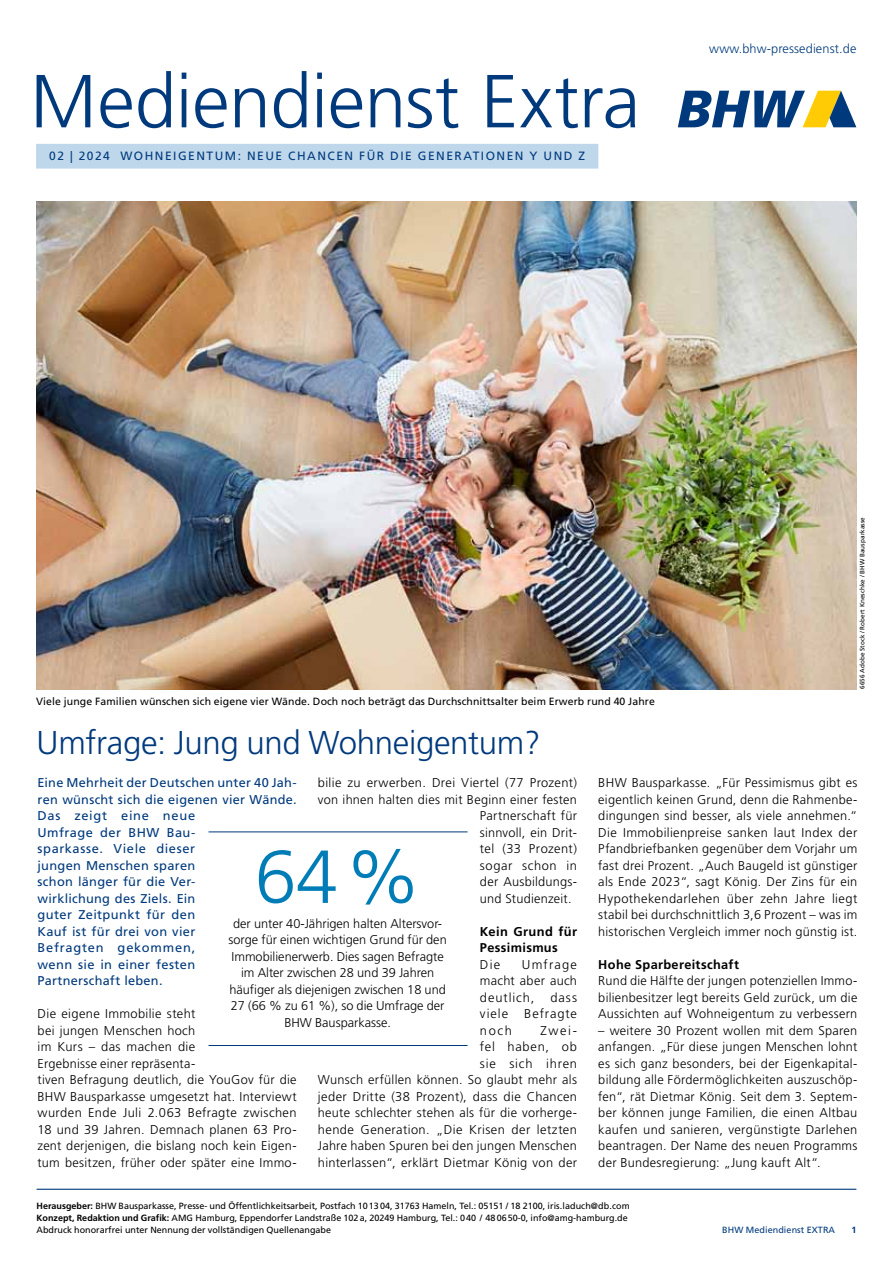
<style>
.page{position:relative;width:893px;height:1263px;background:#fff}
.page>*{position:absolute;margin:0;border:0;box-sizing:border-box;transform-origin:0 0}
.t1{font:300 75px "Frutiger LT Std";letter-spacing:-.005em;color:#003a7d}
.t2{font:300 75px "Frutiger LT Std";color:#007db7}
.t3{font:300 33px "Frutiger LT Std";letter-spacing:-.01em;color:#003a7d}
.t4{font:300 12.75px/16.5px "Frutiger LT Std";letter-spacing:.02em;color:#000;text-align:justify}
.t5{font:12.75px/16.5px "Frutiger LT Std";letter-spacing:.025em;color:#003a7d}
.t6{font:300 12.75px/16.5px "Frutiger LT Std";color:#000;text-align:center}
.t7{font:700 12.75px/16.5px "Frutiger LT Std";letter-spacing:.025em;color:#000}
.t8{font:300 12.75px "Frutiger LT Std";letter-spacing:.01em;color:#003a7d}
.t9{font:300 12.75px "Frutiger LT Std";letter-spacing:.045em;color:#000}
.t10{font:300 12.75px "Frutiger LT Std";letter-spacing:.07em;color:#000}
.t11{font:12px "Frutiger LT Std";letter-spacing:.125em;color:#003a7d}
.t12{font:10.5px "Frutiger LT Std";letter-spacing:.01em;color:#000}
.t13{font:9px/12px "Frutiger LT Std";color:#000}
.t14{font:9px "Frutiger LT Std";letter-spacing:.01em;color:#003a7d}
.t15{font:700 9px "Frutiger LT Std";color:#003a7d}
.t16{font:6.3px "Frutiger LT Std";letter-spacing:.01em;color:#000}
.s1{font-weight:700}
</style>
<div class="page">
<svg style="left:678px;top:91px;width:178px;height:36px"></svg>
<hr style="left:37px;top:1189px;width:819px;height:1px;background:#003a7d">
<img style="left:37px;top:202px;width:819px;height:487px">
<div style="left:36px;top:144px;width:562px;height:25px;background:#bed7eb"></div>
<hr style="left:208px;top:831px;width:260px;height:1px;background:#003a7d">
<hr style="left:208px;top:1045px;width:260px;height:1px;background:#003a7d">
<h1 class="t1" style="left:30px;top:59px;width:611px">Mediendienst Extra</h1>
<p class="t11" style="left:49px;top:149px;width:168px">02 | 2024 Woh neigentum</p>
<p class="t11" style="left:238px;top:149px;width:19px">: Neue</p>
<p class="t11" style="left:288px;top:149px;width:168px">Chancen für die Generat</p>
<p class="t11" style="left:481px;top:149px;width:106px">ionen Y und Z</p>
<p class="t8" style="left:709px;top:41px;width:149px">www.bhw-pressedienst.de</p>
<p class="t12" style="left:36px;top:695px;width:620px">Viele junge Familien wünschen sich eigene vier Wände. Doch noch beträgt das Durchschnittsalter beim Erwerb rund 40 Jahre</p>
<h2 class="t3" style="left:37px;top:724px;width:505px">Umfrage: Jung und Wohneigentum?</h2>
<p class="t16" style="left:859px;top:689px;width:173px;rotate:-90deg">6656 Adobe Stock / Robert Kneschke / BHW Bausparkasse</p>
<p class="t4" style="left:318px;top:775px;width:261px">bilie zu erwerben. Drei Viertel (77 Prozent)</p>
<p class="t4" style="left:318px;top:791px;width:261px">von ihnen halten dies mit Beginn einer festen</p>
<p class="t4" style="left:480px;top:808px;width:99px">Partnerschaft für</p>
<p class="t4" style="left:480px;top:824px;width:99px">sinnvoll, ein Drit-</p>
<p class="t4" style="left:480px;top:841px;width:99px">tel (33 Prozent)</p>
<p class="t9" style="left:480px;top:858px;width:99px">sogar schon in</p>
<p class="t4" style="left:480px;top:874px;width:99px">der Ausbildungs-</p>
<p class="t4" style="left:480px;top:890px;width:93px">und Studienzeit.</p>
<p class="t7" style="left:480px;top:923px;width:99px">Kein Grund für<br>Pessimismus</p>
<p class="t4" style="left:480px;top:956px;width:22px">Die</p>
<p class="t5" style="left:38px;top:775px;width:261px">Eine Mehrheit der Deutschen unter 40 Jah&shy;ren wünscht sich die eigenen vier Wände.<br>Das zeigt eine neue<br>Umfrage der BHW Bau-<br>sparkasse. Viele dieser<br>jungen Menschen sparen<br>schon länger für die Ver-<br>wirklichung des Ziels. Ein<br>guter Zeitpunkt für den<br>Kauf ist für drei von vier<br>Befragten gekommen,<br>wenn sie in einer festen<br>Partnerschaft leben.</p>
<p class="t4" style="left:38px;top:1006px;width:261px;text-align:left">Die eigene Immobilie steht<br>bei jungen Menschen hoch<br>im Kurs – das machen die<br>Ergebnisse einer repräsenta-<br>tiven Befragung deutlich, die YouGov für die BHW Bausparkasse umgesetzt hat. Interviewt wurden Ende Juli 2.063 Befragte zwischen 18 und 39 Jahren. Demnach planen 63 Pro&shy;zent derjenigen, die bislang noch kein Eigen&shy;tum besitzen, früher oder später eine Immo-</p>
<h1 class="t2" style="left:255px;top:834px;width:167px">64%</h1>
<p class="t6" style="left:229px;top:932px;width:220px">sorge für einen wichtigen Grund für den Immobilienerwerb. Dies sagen Befragte im Alter zwischen 28 und 39 Jahren häufiger als diejenigen zwischen 18 und 27 (66 % zu 61 %), so die Umfrage der BHW Bausparkasse.</p>
<p class="t6" style="left:233px;top:915px;width:210px">der unter 40-Jährigen halten Altersvor-</p>
<p class="t4" style="left:480px;top:956px;width:99px;text-indent:42px">Umfrage macht aber auch deutlich,</p>
<p class="t4" style="left:551px;top:989px;width:28px">dass</p>
<p class="t4" style="left:480px;top:1006px;width:30px">viele</p>
<p class="t10" style="left:524px;top:1007px;width:54px">Befragte</p>
<p class="t4" style="left:480px;top:1022px;width:34px">noch</p>
<p class="t4" style="left:318px;top:1022px;width:261px;text-align:right">Zwei-<br>fel haben, ob<br>sie sich ihren<br>Wunsch erfüllen können. So glaubt mehr als jeder Dritte (38 Prozent), dass die Chancen heute schlechter stehen als für die vorherge&shy;hende Generation. „Die Krisen der letzten<br>Jahre haben Spuren bei den jungen Menschen hinterlassen“, erklärt Dietmar König von der</p>
<p class="t4" style="left:598px;top:775px;width:261px">BHW Bausparkasse. „Für Pessimismus gibt es eigentlich keinen Grund, denn die Rahmenbe&shy;dingungen sind besser, als viele annehmen.“ Die Immobilienpreise sanken laut Index der Pfandbriefbanken gegenüber dem Vorjahr um fast drei Prozent. „Auch Baugeld ist günstiger als Ende 2023“, sagt König. Der Zins für ein Hypothekendarlehen über zehn Jahre liegt stabil bei durchschnittlich 3,6 Prozent – was im historischen Vergleich immer noch günstig ist.</p>
<p class="t7" style="left:598px;top:956px;width:142px">Hohe Sparbereitschaft</p>
<p class="t4" style="left:598px;top:973px;width:261px">Rund die Hälfte der jungen potenziellen Immo&shy;bilienbesitzer legt bereits Geld zurück, um die Aussichten auf Wohneigentum zu verbessern</p>
<p class="t4" style="left:598px;top:1022px;width:261px">– weitere 30 Prozent wollen mit dem Sparen anfangen. „Für diese jungen Menschen lohnt es sich ganz besonders, bei der Eigenkapital&shy;bildung alle Fördermöglichkeiten auszuschöp&shy;fen“, rät Dietmar König. Seit dem 3. Septem&shy;ber können junge Familien, die einen Altbau kaufen und sanieren, vergünstigte Darlehen beantragen. Der Name des neuen Programms der Bundesregierung: „Jung kauft Alt“.</p>
<p class="t13" style="left:37px;top:1199px;width:595px"><span class="s1">Herausgeber:</span> BHW Bausparkasse, Presse- und Öffentlichkeitsarbeit, Postfach 101304, 31763 Hameln, Tel.: 05151 / 18 2100, iris.laduch@db.com<br><span class="s1">Konzept, Redaktion und Grafik:</span> AMG Hamburg, Eppendorfer Landstraße 102a, 20249 Hamburg, Tel.: 040 / 480650-0, info@amg-hamburg.de<br>Abdruck honorarfrei unter Nennung der vollständigen Quellenangabe</p>
<p class="t14" style="left:722px;top:1224px;width:114px">BHW Mediendienst EXTRA</p>
<p class="t15" style="left:851px;top:1224px;width:7px">1</p>
</div>
